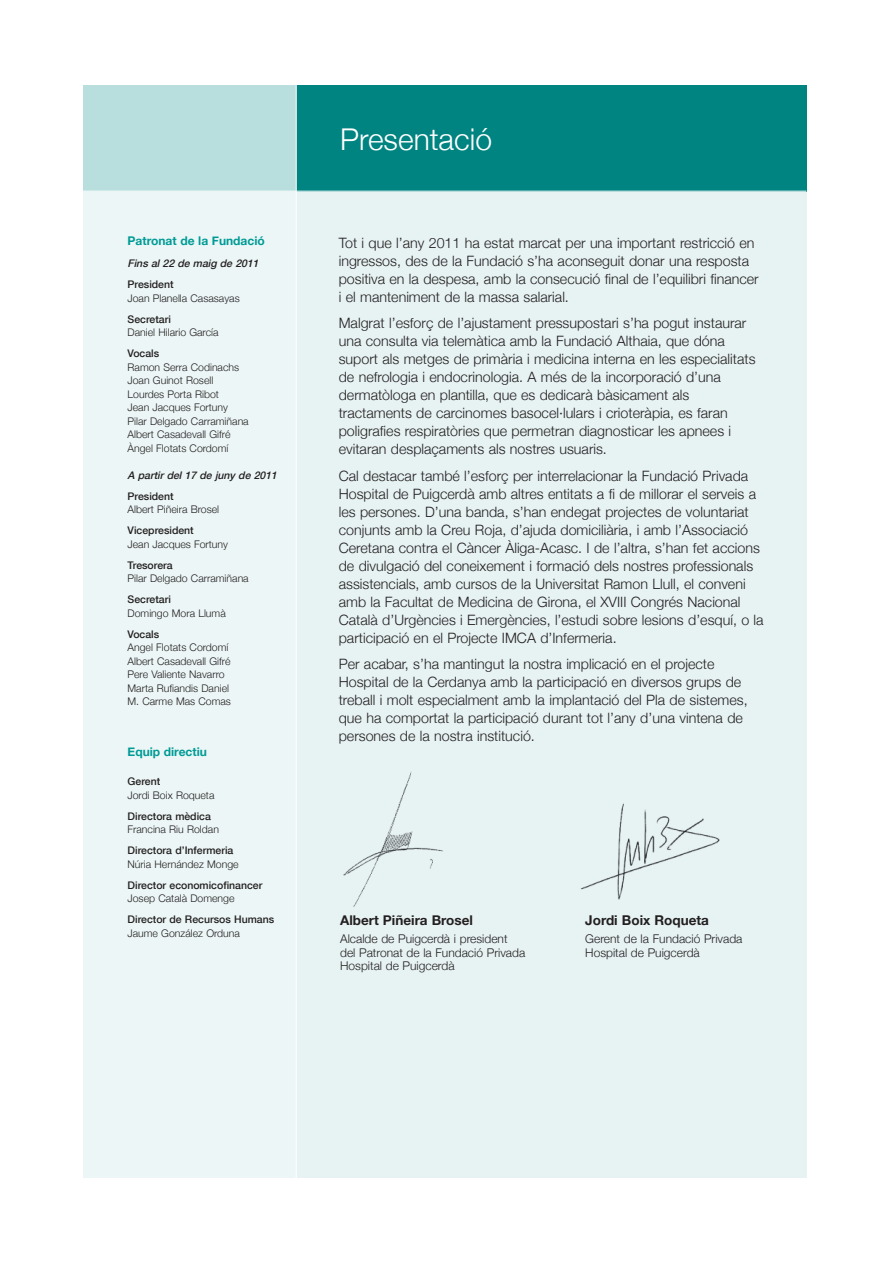
<style>
.page{position:relative;width:893px;height:1263px;background:#fff}
.page>*{position:absolute;margin:0;border:0;box-sizing:border-box;transform-origin:0 0}
.t1{font:300 30px "Helvetica Neue";color:#fff}
.t2{font:300 14.25px/18px "Helvetica Neue";color:#231f20}
.t3{font:700 13.5px "Helvetica Neue";color:#231f20}
.t4{font:300 12px/13.5px "Helvetica Neue";color:#231f20}
.t5{font:700 12px "Helvetica Neue";color:#009b96}
.t6{font:300 10.5px/13.5px "Helvetica Neue";color:#231f20}
.t7{font:500 10.5px "Helvetica Neue";color:#231f20}
.t8{font:italic 500 10.5px "Helvetica Neue";color:#231f20}
</style>
<div class="page">
<div style="left:84px;top:191px;width:212px;height:987px;background:#ecf6f6"></div>
<div style="left:296px;top:191px;width:510px;height:987px;background:#e7f2f2"></div>
<div style="left:296px;top:85px;width:510px;height:106px;background:#008481"></div>
<div style="left:84px;top:85px;width:212px;height:106px;background:#b8dede"></div>
<hr style="left:83px;top:191px;width:723px;height:1px;background:#fff">
<hr style="left:296px;top:85px;width:1px;height:1138px;background:#fff">
<img style="left:580px;top:803px;width:140px;height:97px">
<img style="left:343px;top:771px;width:100px;height:136px">
<p class="t5" style="left:128px;top:233px;width:139px">Patronat de la Fundació</p>
<p class="t8" style="left:128px;top:257px;width:135px">Fins al 22 de maig de 2011</p>
<p class="t7" style="left:128px;top:278px;width:48px">President</p>
<p class="t6" style="left:128px;top:291px;width:114px">Joan Planella Casasayas</p>
<p class="t7" style="left:128px;top:312px;width:45px">Secretari</p>
<p class="t6" style="left:128px;top:325px;width:93px">Daniel Hilario García</p>
<p class="t7" style="left:128px;top:347px;width:33px">Vocals</p>
<p class="t6" style="left:128px;top:360px;width:123px">Ramon Serra Codinachs<br>Joan Guinot Rosell<br>Lourdes Porta Ribot<br>Jean Jacques Fortuny<br>Pilar Delgado Carramiñana<br>Albert Casadevall Gifré<br>Àngel Flotats Cordomí</p>
<p class="t8" style="left:128px;top:468px;width:153px">A partir del 17 de juny de 2011</p>
<p class="t7" style="left:128px;top:489px;width:48px">President</p>
<p class="t6" style="left:128px;top:502px;width:93px">Albert Piñeira Brosel</p>
<p class="t7" style="left:128px;top:524px;width:68px">Vicepresident</p>
<p class="t6" style="left:128px;top:537px;width:102px">Jean Jacques Fortuny</p>
<p class="t7" style="left:128px;top:558px;width:47px">Tresorera</p>
<p class="t6" style="left:128px;top:571px;width:123px">Pilar Delgado Carramiñana</p>
<p class="t7" style="left:128px;top:593px;width:45px">Secretari</p>
<p class="t6" style="left:128px;top:606px;width:100px">Domingo Mora Llumà</p>
<p class="t7" style="left:128px;top:627px;width:33px">Vocals</p>
<p class="t6" style="left:128px;top:640px;width:105px">Angel Flotats Cordomí<br>Albert Casadevall Gifré<br>Pere Valiente Navarro<br>Marta Rufiandis Daniel<br>M. Carme Mas Comas</p>
<p class="t5" style="left:128px;top:744px;width:81px">Equip directiu</p>
<p class="t7" style="left:128px;top:775px;width:34px">Gerent</p>
<p class="t6" style="left:128px;top:788px;width:88px">Jordi Boix Roqueta</p>
<p class="t7" style="left:128px;top:809px;width:85px">Directora mèdica</p>
<p class="t6" style="left:128px;top:822px;width:93px">Francina Riu Roldan</p>
<p class="t7" style="left:128px;top:844px;width:107px">Directora d’Infermeria</p>
<p class="t6" style="left:128px;top:857px;width:113px">Núria Hernández Monge</p>
<p class="t7" style="left:128px;top:878px;width:136px">Director economicofinancer</p>
<p class="t6" style="left:128px;top:891px;width:108px">Josep Català Domenge</p>
<p class="t7" style="left:128px;top:913px;width:148px">Director de Recursos Humans</p>
<p class="t6" style="left:128px;top:926px;width:114px">Jaume González Orduna</p>
<h1 class="t1" style="left:340px;top:121px;width:153px">Presentació</h1>
<p class="t2" style="left:339px;top:233px;width:421px">Tot i que l’any 2011 ha estat marcat per una important restricció en ingressos, des de la Fundació s’ha aconseguit donar una resposta positiva en la despesa, amb la consecució final de l’equilibri financer i el manteniment de la massa salarial.</p>
<p class="t2" style="left:339px;top:314px;width:418px">Malgrat l’esforç de l’ajustament pressupostari s’ha pogut instaurar una consulta via telemàtica amb la Fundació Althaia, que dóna suport als metges de primària i medicina interna en les especialitats de nefrologia i endocrinologia. A més de la incorporació d’una dermatòloga en plantilla, que es dedicarà bàsicament als tractaments de carcinomes basocel·lulars i crioteràpia, es faran poligrafies respiratòries que permetran diagnosticar les apnees i evitaran desplaçaments als nostres usuaris.</p>
<p class="t2" style="left:339px;top:466px;width:426px">Cal destacar també l’esforç per interrelacionar la Fundació Privada Hospital de Puigcerdà amb altres entitats a fi de millorar el serveis a les persones. D’una banda, s’han endegat projectes de voluntariat conjunts amb la Creu Roja, d’ajuda domiciliària, i amb l’Associació Ceretana contra el Càncer Àliga-Acasc. I de l’altra, s’han fet accions de divulgació del coneixement i formació dels nostres professionals assistencials, amb cursos de la Universitat Ramon Llull, el conveni amb la Facultat de Medicina de Girona, el XVIII Congrés Nacional Català d’Urgències i Emergències, l’estudi sobre lesions d’esquí, o la participació en el Projecte IMCA d’Infermeria.</p>
<p class="t2" style="left:339px;top:655px;width:410px">Per acabar, s’ha mantingut la nostra implicació en el projecte Hospital de la Cerdanya amb la participació en diversos grups de treball i molt especialment amb la implantació del Pla de sistemes, que ha comportat la participació durant tot l’any d’una vintena de persones de la nostra institució.</p>
<p class="t3" style="left:340px;top:915px;width:134px">Albert Piñeira Brosel</p>
<p class="t4" style="left:340px;top:932px;width:187px">Alcalde de Puigcerdà i president del Patronat de la Fundació Privada<br>Hospital de Puigcerdà</p>
<p class="t3" style="left:585px;top:912px;width:125px">Jordi Boix Roqueta</p>
<p class="t4" style="left:585px;top:932px;width:159px">Gerent de la Fundació Privada<br>Hospital de Puigcerdà</p>
</div>
